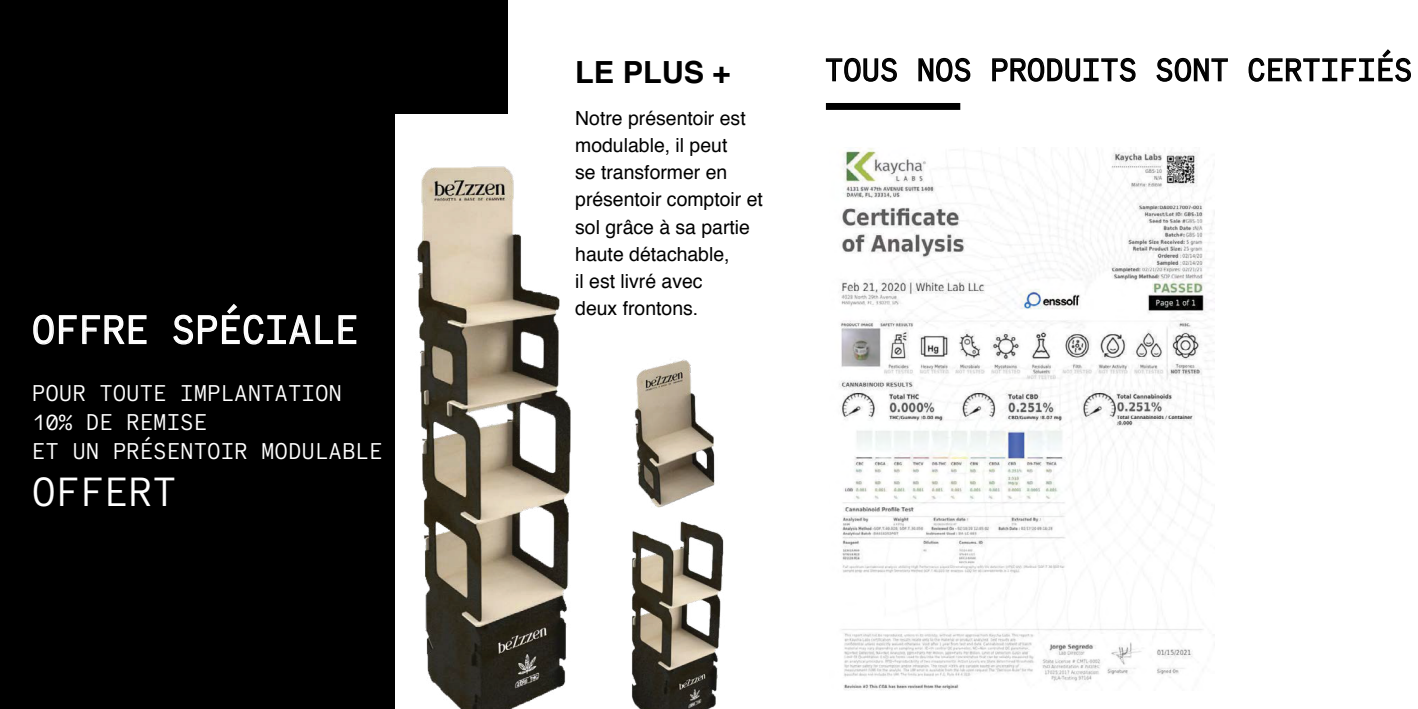
<style>
.page{position:relative;width:1418px;height:709px;background:#fff}
.page>*{position:absolute;margin:0;border:0;box-sizing:border-box;transform-origin:0 0}
.t1{font:43px "Code Saver";color:#fff}
.t2{font:41.62px "Code Saver";color:#fff}
.t3{font:32.75px "Code Saver";color:#000}
.t4{font:700 30.5px "Helvetica";color:#000}
.t5{font:24.12px/28.9px "Code Saver";color:#fff}
.t6{font:19.38px/27.1px "Helvetica";color:#000}
</style>
<div class="page">
<div style="left:0;top:0;width:507px;height:709px;background:#000"></div>
<div style="left:826px;top:103px;width:134px;height:7px;background:#000"></div>
<div style="left:395px;top:114px;width:328px;height:595px;background:#fff"></div>
<img style="left:417px;top:166px;width:154px;height:543px">
<img style="left:631px;top:521px;width:93px;height:188px">
<img style="left:634px;top:359px;width:81px;height:149px">
<svg style="left:825px;top:57px;width:72px;height:25px"></svg>
<svg style="left:918px;top:57px;width:53px;height:25px"></svg>
<svg style="left:992px;top:57px;width:144px;height:25px"></svg>
<svg style="left:1156px;top:57px;width:72px;height:25px"></svg>
<svg style="left:1248px;top:49px;width:163px;height:33px"></svg>
<img style="left:839px;top:148px;width:374px;height:542px">
<svg style="left:33px;top:314px;width:114px;height:31px"></svg>
<svg style="left:173px;top:303px;width:184px;height:42px"></svg>
<h2 class="t2" style="left:32px;top:303px;width:328px">OFFRE SPÉCIALE</h2>
<p class="t5" style="left:32px;top:378px;width:352px">POUR TOUTE IMPLANTATION<br>10% DE REMISE<br>ET UN PRÉSENTOIR MODULABLE</p>
<h1 class="t1" style="left:32px;top:464px;width:146px">OFFERT</h1>
<h3 class="t4" style="left:575px;top:47px;width:157px">LE PLUS +</h3>
<h3 class="t3" style="left:825px;top:49px;width:589px">TOUS NOS PRODUITS SONT CERTIFIÉS</h3>
<p class="t6" style="left:575px;top:105px;width:189px">Notre présentoir est modulable, il peut<br>se transformer en présentoir comptoir et sol grâce à sa partie haute détachable,<br>il est livré avec<br>deux frontons.</p>
</div>
